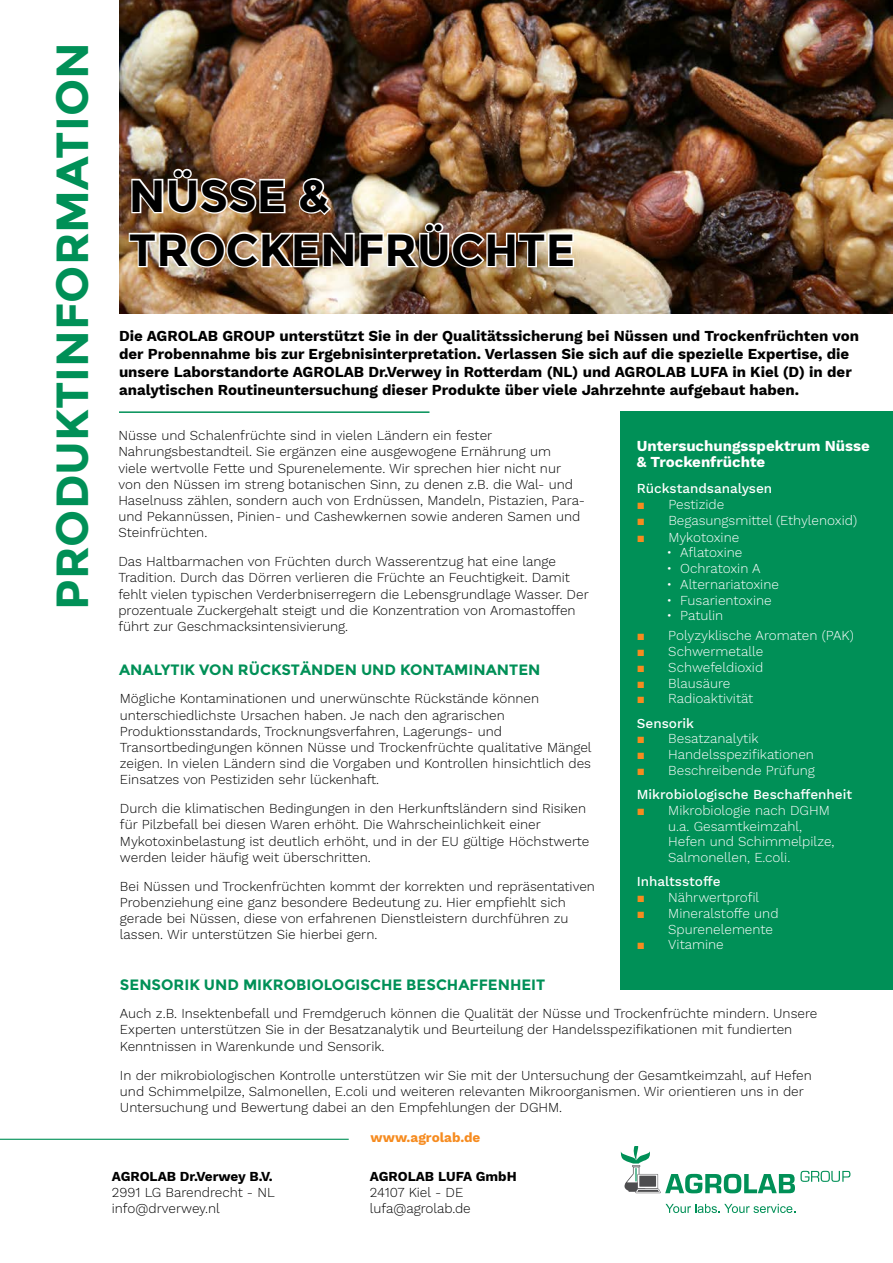
<style>
.page{position:relative;width:893px;height:1263px;background:#fff}
.page>*{position:absolute;margin:0;border:0;box-sizing:border-box;transform-origin:0 0}
.t1{font:700 45px/54px "Montserrat";color:#000}
.t2{font:700 45px "Montserrat";color:#009057}
.t3{font:700 15px/18px "Work Sans";color:#000}
.t4{font:700 15px "Montserrat";color:#009057}
.t5{font:700 15px/15.8px "Work Sans";color:#fff}
.t6{font:300 13.5px/16.2px "Work Sans";color:#000}
.t7{font:300 13.5px/15.8px "Work Sans";color:#fff}
.t8{font:500 13.5px/24.3px "Work Sans";color:#fff}
.t9{font:700 13.5px "Work Sans";color:#000}
.t10{font:700 13.5px "Work Sans";color:#f68b1f}
.s1{font-family:"Arial";font-weight:400;color:#f68b1f}
.s2{font-weight:500}
.s3{font-weight:300}
</style>
<div class="page">
<svg style="left:621px;top:1147px;width:229px;height:46px"></svg>
<svg style="left:665px;top:1204px;width:130px;height:9px"></svg>
<img style="left:119px;top:0;width:774px;height:314px">
<div style="left:621px;top:411px;width:272px;height:579px;background:#009057"></div>
<hr style="left:0;top:1139px;width:349px;height:1px;background:#009057">
<hr style="left:119px;top:411px;width:310px;height:2px;background:#009057">
<img style="left:127px;top:166px;width:449px;height:103px">
<h1 class="t2" style="left:46px;top:609px;width:568px;rotate:-90deg">PRODUKTINFORMATION</h1>
<h1 class="t1" style="left:129px;top:169px;width:223px">NÜSSE &amp;<br>TROCKENFR</h1>
<h1 class="t1" style="left:417px;top:223px;width:159px">ÜCHTE</h1>
<p class="t3" style="left:119px;top:328px;width:741px">Die AGROLAB GROUP unterstützt Sie in der Qualitätssicherung bei Nüssen und Trockenfrüchten von der Probennahme bis zur Ergebnisinterpretation. Verlassen Sie sich auf die spezielle Expertise, die unsere Laborstandorte AGROLAB Dr.Verwey in Rotterdam (NL) und AGROLAB LUFA in Kiel (D) in der analytischen Routineuntersuchung dieser Produkte über viele Jahrzehnte aufgebaut haben.</p>
<p class="t6" style="left:118px;top:428px;width:468px">Nüsse und Schalenfrüchte sind in vielen Ländern ein fester Nahrungsbestandteil. Sie ergänzen eine ausgewogene Ernährung um<br>viele wertvolle Fette und Spurenelemente. Wir sprechen hier nicht nur von den Nüssen im streng botanischen Sinn, zu denen z.B. die Wal- und Haselnuss zählen, sondern auch von Erdnüssen, Mandeln, Pistazien, Para&shy;und Pekannüssen, Pinien- und Cashewkernen sowie anderen Samen und Steinfrüchten.</p>
<p class="t6" style="left:118px;top:554px;width:472px">Das Haltbarmachen von Früchten durch Wasserentzug hat eine lange Tradition. Durch das Dörren verlieren die Früchte an Feuchtigkeit. Damit fehlt vielen typischen Verderbniserregern die Lebensgrundlage Wasser. Der prozentuale Zuckergehalt steigt und die Konzentration von Aromastoffen führt zur Geschmacksintensivierung.</p>
<p class="t4" style="left:119px;top:660px;width:61px">ANA LYTIK</p>
<p class="t4" style="left:199px;top:660px;width:82px">VON RÜCKST</p>
<p class="t4" style="left:300px;top:660px;width:74px">ÄNDEN UND</p>
<p class="t4" style="left:400px;top:660px;width:22px">KONTAMINANT</p>
<p class="t4" style="left:518px;top:660px;width:21px">EN</p>
<p class="t6" style="left:120px;top:691px;width:473px">Mögliche Kontaminationen und unerwünschte Rückstände können unterschiedlichste Ursachen haben. Je nach den agrarischen Produktionsstandards, Trocknungsverfahren, Lagerungs- und Transortbedingungen können Nüsse und Trockenfrüchte qualitative Mängel zeigen. In vielen Ländern sind die Vorgaben und Kontrollen hinsichtlich des Einsatzes von Pestiziden sehr lückenhaft.</p>
<p class="t6" style="left:120px;top:801px;width:471px">Durch die klimatischen Bedingungen in den Herkunftsländern sind Risiken für Pilzbefall bei diesen Waren erhöht. Die Wahrscheinlichkeit einer Mykotoxinbelastung ist deutlich erhöht, und in der EU gültige Höchstwerte werden leider häufig weit überschritten.</p>
<p class="t6" style="left:120px;top:879px;width:477px">Bei Nüssen und Trockenfrüchten kommt der korrekten und repräsentativen Probenziehung eine ganz besondere Bedeutung zu. Hier empfiehlt sich gerade bei Nüssen, diese von erfahrenen Dienstleistern durchführen zu lassen. Wir unterstützen Sie hierbei gern.</p>
<p class="t4" style="left:120px;top:976px;width:31px">SENSORIK</p>
<p class="t4" style="left:204px;top:976px;width:13px">UND</p>
<p class="t4" style="left:243px;top:976px;width:12px">MIKRO</p>
<p class="t4" style="left:296px;top:976px;width:173px">BIOLOGISCHE BESCHAFF</p>
<p class="t4" style="left:488px;top:976px;width:51px">ENHEIT</p>
<p class="t5" style="left:637px;top:439px;width:234px">Untersuchungsspektrum Nüsse &amp; Trockenfrüchte</p>
<p class="t8" style="left:637px;top:477px;width:137px">Rückstandsanalysen</p>
<p class="t7" style="left:637px;top:497px;width:89px"><span class="s1">■</span> Pestizide</p>
<p class="t7" style="left:637px;top:513px;width:222px"><span class="s1">■</span> Begasungsmittel (Ethylenoxid)</p>
<p class="t7" style="left:637px;top:530px;width:104px"><span class="s1">■</span> Mykotoxine</p>
<p class="t7" style="left:667px;top:545px;width:77px">• Aflatoxine</p>
<p class="t7" style="left:667px;top:561px;width:96px">• Ochratoxin A</p>
<p class="t7" style="left:667px;top:577px;width:114px">• Alternariatoxine</p>
<p class="t7" style="left:667px;top:593px;width:107px">• Fusarientoxine</p>
<p class="t7" style="left:667px;top:608px;width:58px">• Patulin</p>
<p class="t7" style="left:637px;top:628px;width:219px"><span class="s1">■</span> Polyzyklische Aromaten (PAK)</p>
<p class="t7" style="left:637px;top:644px;width:128px"><span class="s1">■</span> Schwermetalle</p>
<p class="t7" style="left:637px;top:660px;width:128px"><span class="s1">■</span> Schwefeldioxid</p>
<p class="t7" style="left:637px;top:676px;width:95px"><span class="s1">■</span> Blausäure</p>
<p class="t7" style="left:637px;top:687px;width:118px;line-height:24.3px"><span class="s1">■</span> Radioaktivität<br><span class="s2">Sensorik</span></p>
<p class="t7" style="left:637px;top:731px;width:123px"><span class="s1">■</span> Besatzanalytik</p>
<p class="t7" style="left:637px;top:747px;width:179px"><span class="s1">■</span> Handelsspezifikationen</p>
<p class="t8" style="left:637px;top:759px;width:217px"><span class="s1">■</span> <span class="s3">Beschreibende Prüfung<br></span>Mikrobiologische Beschaffenheit</p>
<p class="t7" style="left:668px;top:803px;width:168px;text-indent:-31px"><span class="s1">■</span> Mikrobiologie nach DGHM u.a. Gesamtkeimzahl,<br>Hefen und Schimmelpilze,<br>Salmonellen, E.coli.</p>
<p class="t8" style="left:637px;top:870px;width:85px">Inhaltsstoffe</p>
<p class="t7" style="left:637px;top:890px;width:124px"><span class="s1">■</span> Nährwertprofil</p>
<p class="t7" style="left:668px;top:906px;width:112px;text-indent:-31px"><span class="s1">■</span> Mineralstoffe und<br>Spurenelemente</p>
<p class="t7" style="left:637px;top:937px;width:88px"><span class="s1">■</span> Vitamine</p>
<p class="t6" style="left:120px;top:1006px;width:699px">Auch z.B. Insektenbefall und Fremdgeruch können die Qualität der Nüsse und Trockenfrüchte mindern. Unsere<br>Experten unterstützen Sie in der Besatzanalytik und Beurteilung der Handelsspezifikationen mit fundierten<br>Kenntnissen in Warenkunde und Sensorik.</p>
<p class="t6" style="left:120px;top:1067px;width:693px">In der mikrobiologischen Kontrolle unterstützen wir Sie mit der Untersuchung der Gesamtkeimzahl, auf Hefen und Schimmelpilze, Salmonellen, E.coli und weiteren relevanten Mikroorganismen. Wir orientieren uns in der<br>Untersuchung und Bewertung dabei an den Empfehlungen der DGHM.</p>
<p class="t9" style="left:112px;top:1168px;width:162px">AGROLAB Dr.Verwey B.V.</p>
<p class="t6" style="left:112px;top:1185px;width:164px">2991 LG Barendrecht - NL info@drverwey.nl</p>
<p class="t10" style="left:371px;top:1129px;width:111px">www.agrolab.de</p>
<p class="t9" style="left:370px;top:1168px;width:148px">AGROLAB LUFA GmbH</p>
<p class="t6" style="left:370px;top:1185px;width:102px">24107 Kiel - DE lufa@agrolab.de</p>
</div>
